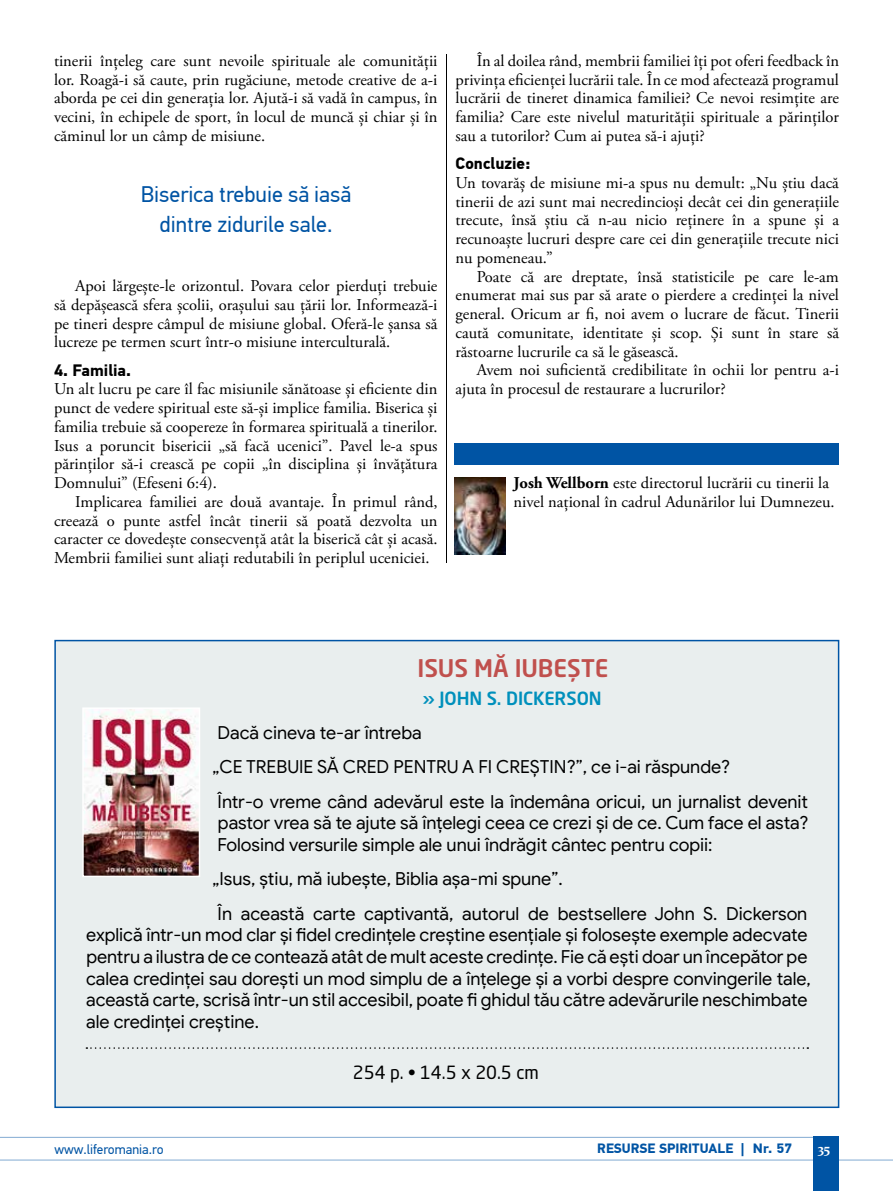
<style>
.page{position:relative;width:893px;height:1191px;background:#fff}
.page>*{position:absolute;margin:0;border:0;box-sizing:border-box;transform-origin:0 0}
.t1{font:500 24px "Neo Sans Std RO";letter-spacing:-.005em;color:#c0504d}
.t2{font:22.5px/30px "PF Din Text Pro";color:#0054a4;text-align:center}
.t3{font:18px/21.6px "Google Sans";color:#000}
.t4{font:18px "Neo Sans Std RO";color:#000}
.t5{font:500 18px "Neo Sans Std RO";letter-spacing:-.005em;color:#0090bc}
.t6{font:16.5px/18.8px "Adobe Garamond Pro";color:#000;text-align:justify}
.t7{font:700 16.5px "PF Din Text Pro";color:#000}
.t8{font:700 13.5px "PF Din Text Pro";color:#0054a4}
.t9{font:13.5px "PF Din Text Pro";color:#0054a4}
.t10{font:700 13.5px "Constantia";color:#fff}
.s1{font-weight:700}
</style>
<div class="page">
<hr style="left:0;top:1137px;width:814px;height:1px;background:#0054a4">
<hr style="left:0;top:1159px;width:893px;height:1px;background:#0054a4">
<div style="left:813px;top:1137px;width:26px;height:54px;background:#0054a4"></div>
<hr style="left:446px;top:51px;width:3px;height:512px;background:#000;opacity:.75">
<img style="left:455px;top:477px;width:51px;height:77px">
<div style="left:455px;top:442px;width:384px;height:22px;background:#0054a4"></div>
<div style="left:55px;top:640px;width:784px;height:467px;background:#e9eeee"></div>
<svg style="left:86px;top:1047px;width:722px;height:1px"></svg>
<div style="left:54px;top:640px;width:785px;height:468px;border:2px solid #0054a4"></div>
<img style="left:84px;top:709px;width:114px;height:166px">
<div style="left:82px;top:707px;width:118px;height:170px;border:1px solid #fff"></div>
<p class="t6" style="left:54px;top:52px;width:385px">tinerii înțeleg care sunt nevoile spirituale ale comunității lor. Roagă-i să caute, prin rugăciune, metode creative de a-i aborda pe cei din generația lor. Ajută-i să vadă în campus, în vecini, în echipele de sport, în locul de muncă și chiar și în căminul lor un câmp de misiune.</p>
<h2 class="t2" style="left:141px;top:179px;width:212px">Biserica trebuie să iasă dintre zidurile sale.</h2>
<p class="t6" style="left:54px;top:277px;width:385px;text-indent:21px">Apoi lărgește-le orizontul. Povara celor pierduți trebuie să depășească sfera școlii, orașului sau țării lor. Informează-i pe tineri despre câmpul de misiune global. Oferă-le șansa să lucreze pe termen scurt într-o misiune interculturală.</p>
<p class="t7" style="left:54px;top:360px;width:78px">4. Familia.</p>
<p class="t6" style="left:54px;top:380px;width:385px">Un alt lucru pe care îl fac misiunile sănătoase și eficiente din punct de vedere spiritual este să-și implice familia. Biserica și familia trebuie să coopereze în formarea spirituală a tinerilor.<br>Isus a poruncit bisericii „să facă ucenici”. Pavel le-a spus părinților să-i crească pe copii „în disciplina și învățătura Domnului” (Efeseni 6:4).</p>
<p class="t6" style="left:54px;top:493px;width:385px;text-indent:21px">Implicarea familiei are două avantaje. În primul rând, creează o punte astfel încât tinerii să poată dezvolta un caracter ce dovedește consecvență atât la biserică cât și acasă.<br>Membrii familiei sunt aliați redutabili în periplul uceniciei.</p>
<p class="t6" style="left:455px;top:52px;width:385px;text-indent:21px">În al doilea rând, membrii familiei îți pot oferi feedback în privința eficienței lucrării tale. În ce mod afectează programul lucrării de tineret dinamica familiei? Ce nevoi resimțite are familia? Care este nivelul maturității spirituale a părinților sau a tutorilor? Cum ai putea să-i ajuți?</p>
<p class="t7" style="left:455px;top:153px;width:76px">Concluzie:</p>
<p class="t6" style="left:455px;top:174px;width:385px">Un tovarăș de misiune mi-a spus nu demult: „Nu știu dacă tinerii de azi sunt mai necredincioși decât cei din generațiile trecute, însă știu că n-au nicio reținere în a spune și a recunoaște lucruri despre care cei din generațiile trecute nici nu pomeneau.”</p>
<p class="t6" style="left:455px;top:268px;width:385px;text-indent:21px">Poate că are dreptate, însă statisticile pe care le-am enumerat mai sus par să arate o pierdere a credinței la nivel general. Oricum ar fi, noi avem o lucrare de făcut. Tinerii caută comunitate, identitate și scop. Și sunt în stare să răstoarne lucrurile ca să le găsească.</p>
<p class="t6" style="left:455px;top:361px;width:385px;text-indent:21px">Avem noi suficientă credibilitate în ochii lor pentru a-i ajuta în procesul de restaurare a lucrurilor?</p>
<p class="t6" style="left:514px;top:474px;width:322px"><span class="s1">Josh Wellborn</span> este directorul lucrării cu tinerii la nivel național în cadrul Adunărilor lui Dumnezeu.</p>
<h1 class="t1" style="left:418px;top:652px;width:193px">ISUS MĂ IUBEȘTE</h1>
<p class="t5" style="left:422px;top:686px;width:181px">» JOHN S. DICKERSON</p>
<p class="t3" style="left:212px;top:715px;width:597px;line-height:34.3px">Dacă cineva te-ar întreba<br>„CE TREBUIE SĂ CRED PENTRU A FI CREȘTIN?”, ce i-ai răspunde?<br>Într-o vreme când adevărul este la îndemâna oricui, un jurnalist devenit</p>
<p class="t3" style="left:218px;top:812px;width:593px">pastor vrea să te ajute să înțelegi ceea ce crezi și de ce. Cum face el asta?<br>Folosind versurile simple ale unui îndrăgit cântec pentru copii:</p>
<p class="t3" style="left:212px;top:862px;width:596px;line-height:34.3px">„Isus, știu, mă iubește, Biblia așa-mi spune”.<br>În această carte captivantă, autorul de bestsellere John S. Dickerson</p>
<p class="t3" style="left:86px;top:924px;width:726px">explică într-un mod clar și fidel credințele creștine esențiale și folosește exemple adecvate pentru a ilustra de ce contează atât de mult aceste credințe. Fie că ești doar un începător pe calea credinței sau dorești un mod simplu de a înțelege și a vorbi despre convingerile tale, această carte, scrisă într-un stil accesibil, poate fi ghidul tău către adevărurile neschimbate ale credinței creștine.</p>
<p class="t4" style="left:353px;top:1061px;width:187px">254 p. • 14.5 x 20.5 cm</p>
<p class="t9" style="left:54px;top:1141px;width:111px">www.liferomania.ro</p>
<p class="t8" style="left:597px;top:1140px;width:196px">RESURSE SPIRITUALE | Nr. 57</p>
<p class="t10" style="left:818px;top:1139px;width:14px">35</p>
</div>
